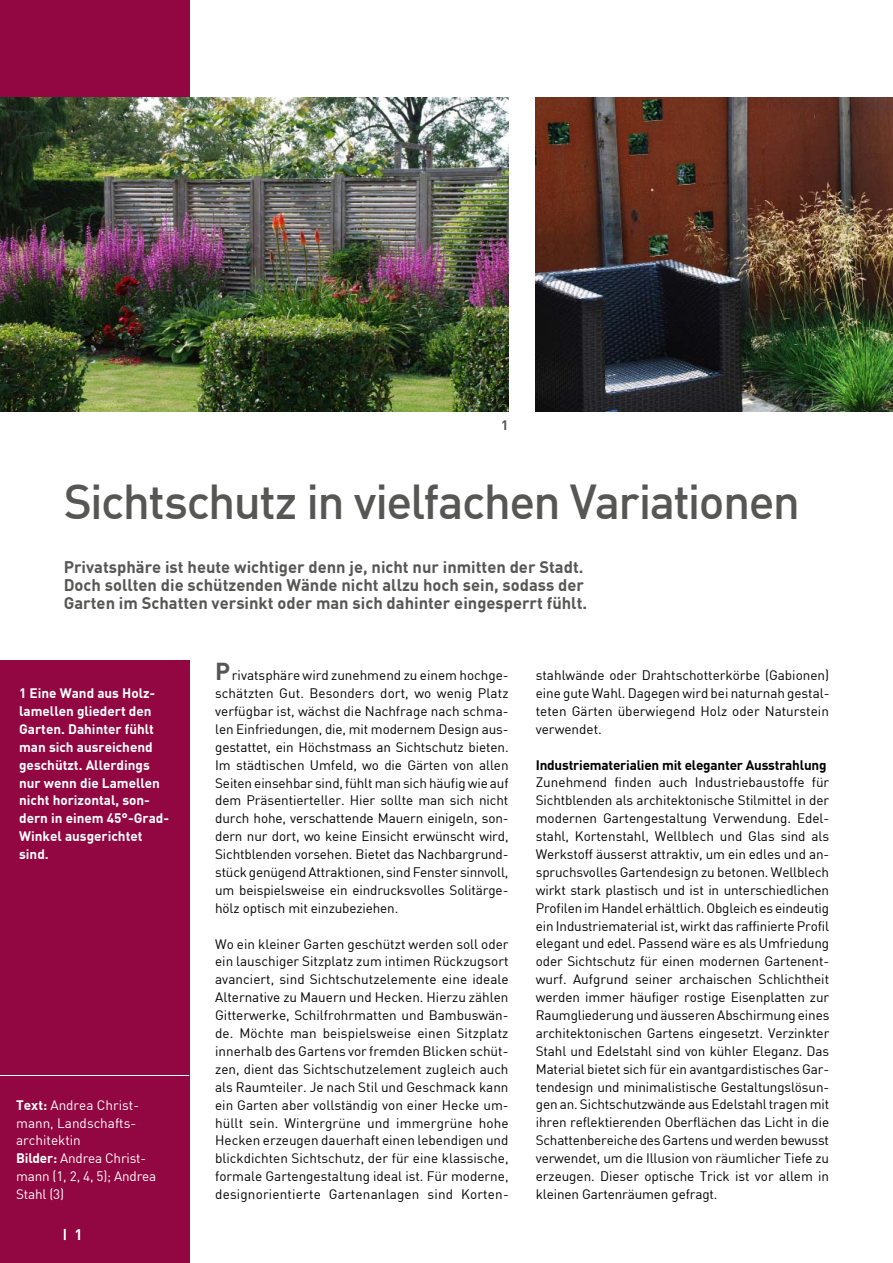
<style>
.page{position:relative;width:893px;height:1263px;background:#fff}
.page>*{position:absolute;margin:0;border:0;box-sizing:border-box;transform-origin:0 0}
.t1{font:500 48px "DIN Offc Pro";letter-spacing:-.035em;color:#565655}
.t2{font:700 16.5px/17.9px "DIN Offc Pro";color:#565655}
.t3{font:700 15px "DIN Offc Pro";color:#fff}
.t4{font:13.5px/17.9px "DIN Offc Pro";color:#000;text-align:justify}
.t5{font:700 13.5px/17.9px "DIN Offc Pro";color:#fff}
.t6{font:13.5px/17.9px "DIN Offc Pro";color:#fff}
.t7{font:700 13.5px "DIN Offc Pro";letter-spacing:-.015em;color:#000}
.t8{font:700 13.5px "DIN Offc Pro";color:#565655}
.s1{font-weight:700}
.s2{font-weight:700;font-size:24px;color:#565655}
</style>
<div class="page">
<div style="left:0;top:0;width:189px;height:1263px;background:#920641"></div>
<svg style="left:64px;top:1229px;width:2px;height:11px"></svg>
<div style="left:0;top:279px;width:893px;height:381px;background:#fff"></div>
<hr style="left:0;top:1075px;width:189px;height:1px;background:#fff">
<img style="left:0;top:98px;width:509px;height:314px">
<img style="left:536px;top:98px;width:357px;height:313px">
<p class="t8" style="left:501px;top:414px;width:9px">1</p>
<h1 class="t1" style="left:64px;top:463px;width:738px">Sichtschutz in vielfachen Variationen</h1>
<p class="t2" style="left:64px;top:556px;width:525px">Privatsphäre ist heute wichtiger denn je, nicht nur inmitten der Stadt.<br>Doch sollten die schützenden Wände nicht allzu hoch sein, sodass der<br>Garten im Schatten versinkt oder man sich dahinter eingesperrt fühlt.</p>
<p class="t5" style="left:19px;top:682px;width:150px">1 Eine Wand aus Holz&shy;lamellen gliedert den<br>Garten. Dahinter fühlt man sich ausreichend geschützt. Allerdings nur wenn die Lamellen nicht horizontal, son&shy;dern in einem 45°-Grad-<br>Winkel ausgerichtet sind.</p>
<p class="t6" style="left:16px;top:1094px;width:142px"><span class="s1">Text:</span> Andrea Christ&shy;mann, Landschafts&shy;architektin<br><span class="s1">Bilder:</span> Andrea Christ&shy;mann (1, 2, 4, 5); Andrea<br>Stahl (3)</p>
<p class="t3" style="left:74px;top:1222px;width:10px">1</p>
<p class="t4" style="left:215px;top:665px;width:295px"><span class="s2">P</span>rivatsphäre wird zunehmend zu einem hochge&shy;schätzten Gut. Besonders dort, wo wenig Platz verfügbar ist, wächst die Nachfrage nach schma&shy;len Einfriedungen, die, mit modernem Design aus&shy;gestattet, ein Höchstmass an Sichtschutz bieten.<br>Im städtischen Umfeld, wo die Gärten von allen Seiten einsehbar sind, fühlt man sich häufig wie auf dem Präsentierteller. Hier sollte man sich nicht durch hohe, verschattende Mauern einigeln, son&shy;dern nur dort, wo keine Einsicht erwünscht wird, Sichtblenden vorsehen. Bietet das Nachbargrund&shy;stück genügend Attraktionen, sind Fenster sinnvoll, um beispielsweise ein eindrucksvolles Solitärge&shy;hölz optisch mit einzubeziehen.</p>
<p class="t4" style="left:215px;top:933px;width:295px">Wo ein kleiner Garten geschützt werden soll oder ein lauschiger Sitzplatz zum intimen Rückzugsort avanciert, sind Sichtschutzelemente eine ideale Alternative zu Mauern und Hecken. Hierzu zählen Gitterwerke, Schilfrohrmatten und Bambuswän&shy;de. Möchte man beispielsweise einen Sitzplatz innerhalb des Gartens vor fremden Blicken schüt&shy;zen, dient das Sichtschutzelement zugleich auch als Raumteiler. Je nach Stil und Geschmack kann ein Garten aber vollständig von einer Hecke um&shy;hüllt sein. Wintergrüne und immergrüne hohe Hecken erzeugen dauerhaft einen lebendigen und blickdichten Sichtschutz, der für eine klassische, formale Gartengestaltung ideal ist. Für moderne, designorientierte Gartenanlagen sind Korten-</p>
<p class="t4" style="left:536px;top:665px;width:295px">stahlwände oder Drahtschotterkörbe (Gabionen) eine gute Wahl. Dagegen wird bei naturnah gestal&shy;teten Gärten überwiegend Holz oder Naturstein verwendet.</p>
<p class="t7" style="left:536px;top:753px;width:292px">Industriematerialien mit eleganter Ausstrahlung</p>
<p class="t4" style="left:536px;top:772px;width:295px">Zunehmend finden auch Industriebaustoffe für Sichtblenden als architektonische Stilmittel in der modernen Gartengestaltung Verwendung. Edel&shy;stahl, Kortenstahl, Wellblech und Glas sind als Werkstoff äusserst attraktiv, um ein edles und an&shy;spruchsvolles Gartendesign zu betonen. Wellblech wirkt stark plastisch und ist in unterschiedlichen Profilen im Handel erhältlich. Obgleich es eindeutig ein Industriematerial ist, wirkt das raffinierte Profil elegant und edel. Passend wäre es als Umfriedung oder Sichtschutz für einen modernen Gartenent&shy;wurf. Aufgrund seiner archaischen Schlichtheit werden immer häufiger rostige Eisenplatten zur Raumgliederung und äusseren Abschirmung eines architektonischen Gartens eingesetzt. Verzinkter Stahl und Edelstahl sind von kühler Eleganz. Das Material bietet sich für ein avantgardistisches Gar&shy;tendesign und minimalistische Gestaltungslösun&shy;gen an. Sichtschutzwände aus Edelstahl tragen mit ihren reflektierenden Oberflächen das Licht in die Schattenbereiche des Gartens und werden bewusst verwendet, um die Illusion von räumlicher Tiefe zu erzeugen. Dieser optische Trick ist vor allem in kleinen Gartenräumen gefragt.</p>
</div>
